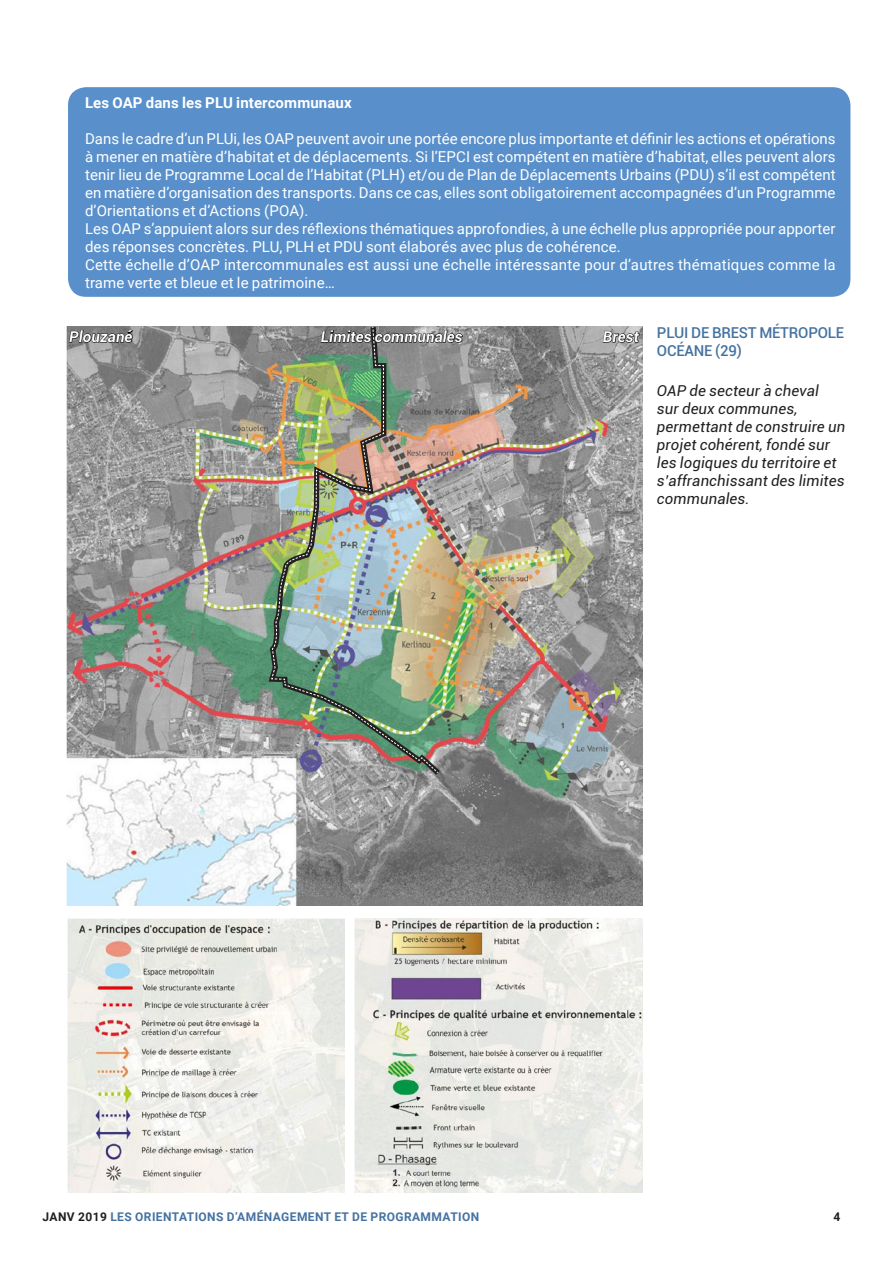
<style>
.page{position:relative;width:893px;height:1263px;background:#fff}
.page>*{position:absolute;margin:0;border:0;box-sizing:border-box;transform-origin:0 0}
.t1{font:15px/18px "Roboto";letter-spacing:.005em;color:#fff}
.t2{font:italic 15px/18px "Roboto";letter-spacing:.01em;color:#231f20}
.t3{font:700 15px "Roboto";letter-spacing:.005em;color:#fff}
.Titre_à_retenir{font:500 15px/18px "Roboto";letter-spacing:-.015em;color:#4572a1}
.t4{font:italic 700 15px "Roboto";letter-spacing:.01em;color:#fff}
.Pied_de_page{font:700 12px "Roboto";letter-spacing:.035em;color:#4572a1}
.Pied_de_page-2{font:700 12px "Roboto";color:#231f20}
.s1{color:#231f20}
</style>
<div class="page">
<div style="left:68px;top:87px;width:782px;height:210px;background:#5990cb;border-radius:18px"></div>
<img style="left:67px;top:326px;width:575px;height:580px">
<img style="left:67px;top:919px;width:277px;height:274px">
<img style="left:354px;top:919px;width:288px;height:274px">
<img style="left:265px;top:326px;width:180px;height:454px">
<img style="left:271px;top:329px;width:192px;height:443px">
<svg style="left:69px;top:330px;width:64px;height:20px"></svg>
<svg style="left:602px;top:331px;width:38px;height:19px"></svg>
<p class="t3" style="left:85px;top:92px;width:268px">Les OAP dans les PLU intercommunaux</p>
<p class="t1" style="left:85px;top:129px;width:752px;text-align:justify">Dans le cadre d’un PLUi, les OAP peuvent avoir une portée encore plus importante et définir les actions et opérations à mener en matière d’habitat et de déplacements. Si l’EPCI est compétent en matière d’habitat, elles peuvent alors tenir lieu de Programme Local de l’Habitat (PLH) et/ou de Plan de Déplacements Urbains (PDU) s’il est compétent en matière d’organisation des transports. Dans ce cas, elles sont obligatoirement accompagnées d’un Programme d’Orientations et d’Actions (POA).</p>
<p class="t1" style="left:85px;top:219px;width:752px">Les OAP s’appuient alors sur des réflexions thématiques approfondies, à une échelle plus appropriée pour apporter des réponses concrètes. PLU, PLH et PDU sont élaborés avec plus de cohérence.</p>
<p class="t1" style="left:85px;top:255px;width:752px">Cette échelle d’OAP intercommunales est aussi une échelle intéressante pour d’autres thématiques comme la trame verte et bleue et le patrimoine…</p>
<p class="t4" style="left:69px;top:326px;width:65px">Plouzané</p>
<p class="t4" style="left:321px;top:326px;width:143px">Limites communales</p>
<p class="t4" style="left:603px;top:326px;width:37px">Brest</p>
<p class="Titre_à_retenir" style="left:657px;top:323px;width:189px">PLUI DE BREST MÉTROPOLE<br>OCÉANE (29)</p>
<p class="t2" style="left:657px;top:381px;width:190px">OAP de secteur à cheval<br>sur deux communes, permettant de construire un projet cohérent, fondé sur les logiques du territoire et s’affranchissant des limites communales.</p>
<p class="Pied_de_page" style="left:43px;top:1208px;width:438px"><span class="s1">JANV 2019</span> LES ORIENTATIONS D’AMÉNAGEMENT ET DE PROGRAMMATION</p>
<p class="Pied_de_page-2" style="left:833px;top:1208px;width:8px">4</p>
</div>
